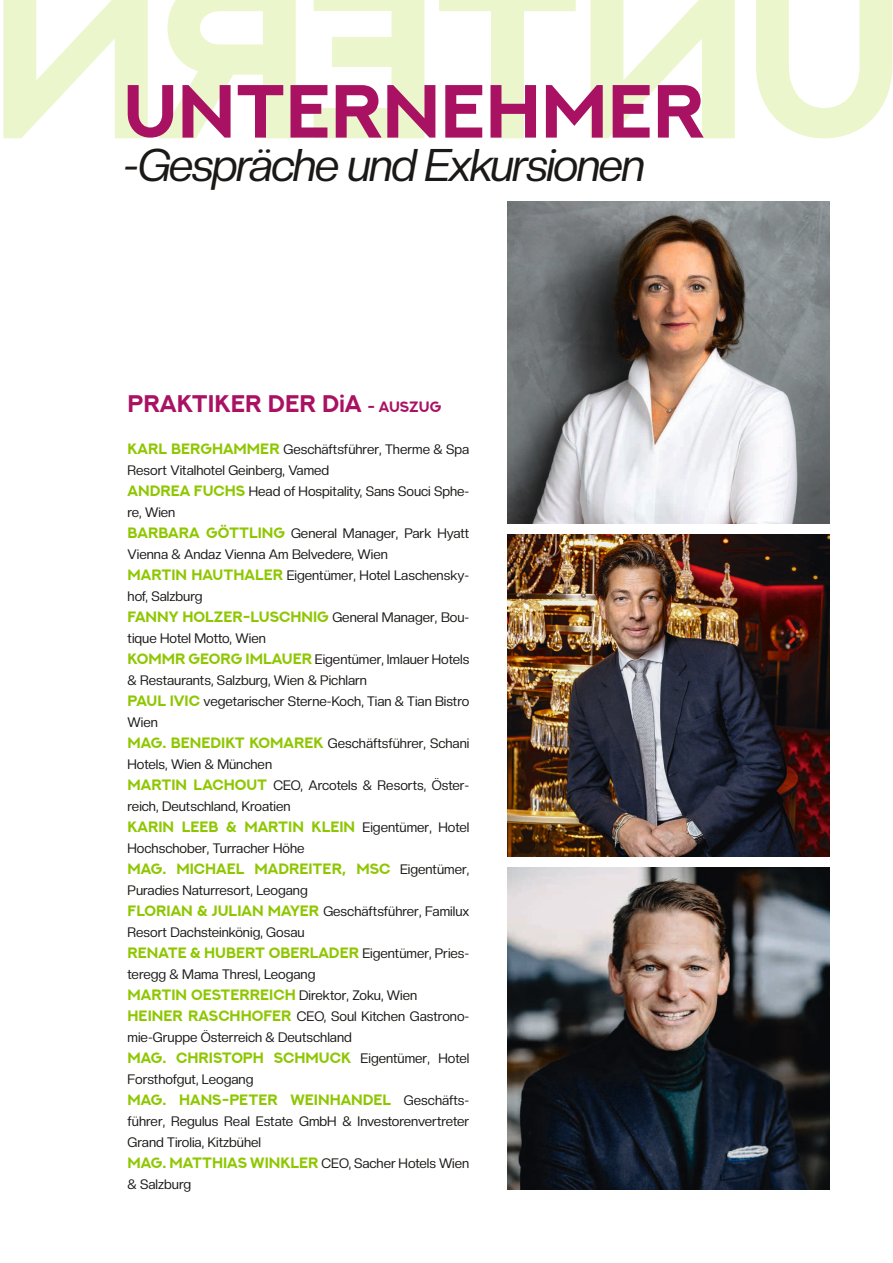
<style>
.page{position:relative;width:893px;height:1263px;background:#fff}
.page>*{position:absolute;margin:0;border:0;box-sizing:border-box;transform-origin:0 0}
.t1{font:700 75px "NEXTART";color:#a91263}
.t2{font:italic 45px "Creato Display";letter-spacing:-.04em;color:#1b1917}
.t3{font:700 24px "NEXTART";color:#a91263}
.t4{font:700 15px "NEXTART";color:#8ec700}
.t5{font:13.5px/21px "Creato Display";color:#1b1917}
.s1{font-family:"Creato Display"}
.s2{font-size:15px}
.s3{font-family:"NEXTART";font-weight:700;font-size:15px;color:#8ec700}
.s4{font-family:"Creato Display";font-weight:400;font-size:13.5px;color:#1b1917}
</style>
<div class="page">
<img style="left:507px;top:202px;width:322px;height:322px">
<img style="left:507px;top:535px;width:322px;height:322px">
<img style="left:507px;top:867px;width:322px;height:322px">
<h1 class="t1" style="left:123px;top:66px;width:583px">UNTERNEHMER</h1>
<h2 class="t2" style="left:123px;top:139px;width:523px">-Gespräche und Exkursionen</h2>
<h3 class="t3" style="left:128px;top:389px;width:315px">PRAKTIKER DER D<span class="s1">i</span>A <span class="s2">- AUSZUG</span></h3>
<p class="t5" style="left:128px;top:438px;width:343px"><span class="s3">KARL BERGHAMMER</span> Geschäftsführer, Therme &amp; Spa Resort Vitalhotel Geinberg, Vamed<br><span class="s3">ANDREA FUCHS</span> Head of Hospitality, Sans Souci Sphe&shy;re, Wien<br><span class="s3">BARBARA GÖTTLING</span> General Manager, Park Hyatt Vienna &amp; Andaz Vienna Am Belvedere, Wien<br><span class="s3">MARTIN HAUTHALER</span> Eigentümer, Hotel Laschensky&shy;hof, Salzburg</p>
<p class="t4" style="left:128px;top:608px;width:343px">FANNY HOLZER-LUSCHNIG <span class="s4">General Manager, Bou-</span></p>
<p class="t5" style="left:128px;top:627px;width:343px">tique Hotel Motto, Wien<br><span class="s3">KOMMR GEORG IMLAUER</span> Eigentümer, Imlauer Hotels &amp; Restaurants, Salzburg, Wien &amp; Pichlarn<br><span class="s3">PAUL IVIC</span> vegetarischer Sterne-Koch, Tian &amp; Tian Bistro Wien<br><span class="s3">MAG. BENEDIKT KOMAREK</span> Geschäftsführer, Schani Hotels, Wien &amp; München<br><span class="s3">MARTIN LACHOUT</span> CEO, Arcotels &amp; Resorts, Öster&shy;reich, Deutschland, Kroatien</p>
<p class="t4" style="left:128px;top:818px;width:343px">KARIN LEEB &amp; MARTIN KLEIN <span class="s4">Eigentümer, Hotel</span></p>
<p class="t5" style="left:128px;top:837px;width:179px">Hochschober, Turracher Höhe</p>
<p class="t4" style="left:128px;top:860px;width:343px">MAG. MICHAEL MADREITER, MSC <span class="s4">Eigentümer,</span></p>
<p class="t5" style="left:128px;top:879px;width:343px">Puradies Naturresort, Leogang<br><span class="s3">FLORIAN &amp; JULIAN MAYER</span> Geschäftsführer, Familux<br>Resort Dachsteinkönig, Gosau</p>
<p class="t4" style="left:128px;top:944px;width:343px">RENATE &amp; HUBERT OBERLADER <span class="s4">Eigentümer, Pries-</span></p>
<p class="t5" style="left:128px;top:963px;width:343px">teregg &amp; Mama Thresl, Leogang<br><span class="s3">MARTIN OESTERREICH</span> Direktor, Zoku, Wien <span class="s3">HEINER RASCHHOFER</span> CEO, Soul Kitchen Gastrono&shy;mie-Gruppe Österreich &amp; Deutschland</p>
<p class="t4" style="left:128px;top:1049px;width:343px">MAG. CHRISTOPH SCHMUCK <span class="s4">Eigentümer, Hotel</span></p>
<p class="t5" style="left:128px;top:1068px;width:127px">Forsthofgut, Leogang</p>
<p class="t4" style="left:128px;top:1091px;width:343px">MAG. HANS-PETER WEINHANDEL <span class="s4">Geschäfts-</span></p>
<p class="t5" style="left:128px;top:1110px;width:343px">führer, Regulus Real Estate GmbH &amp; Investorenvertreter Grand Tirolia, Kitzbühel<br><span class="s3">MAG. MATTHIAS WINKLER</span> CEO, Sacher Hotels Wien &amp; Salzburg</p>
</div>
